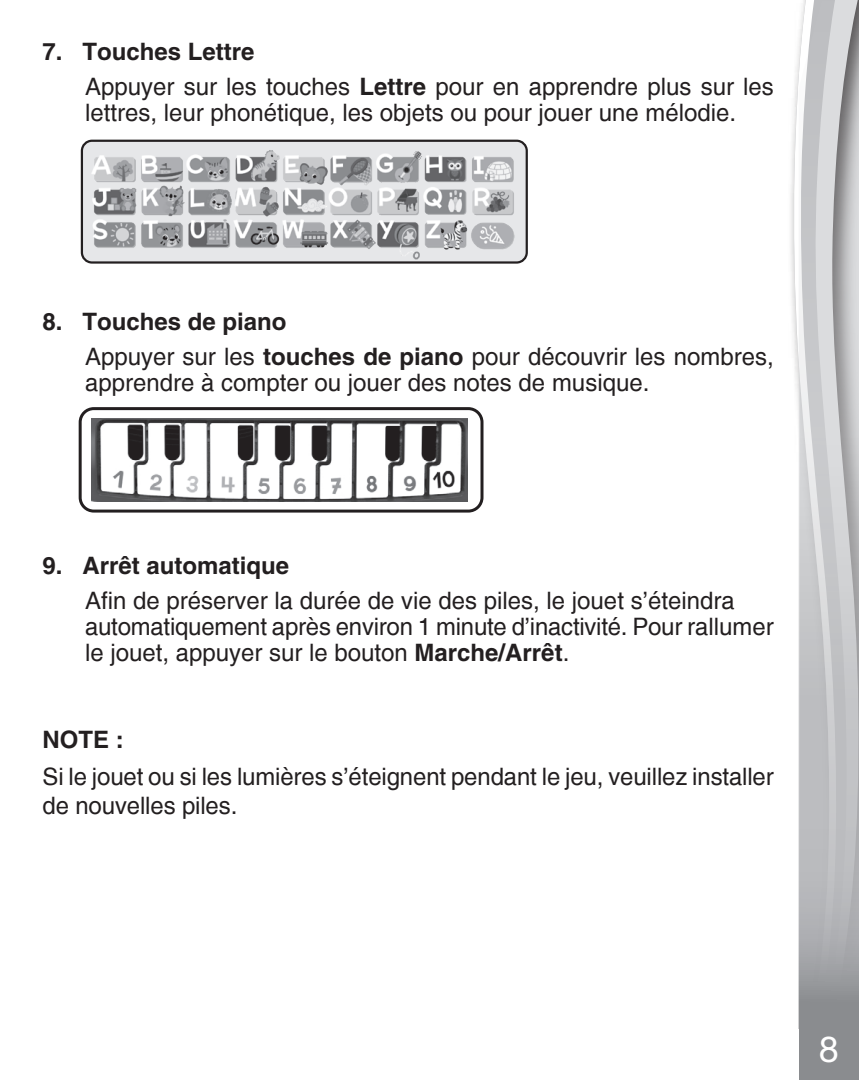
<style>
.page{position:relative;width:859px;height:1080px;background:#fff}
.page>*{position:absolute;margin:0;border:0;box-sizing:border-box;transform-origin:0 0}
.t1{font:27px "Helvetica 55 Roman";color:#fff}
.t2{font:24px/26.4px "Helvetica";color:#231f20}
.t3{font:700 24px "Helvetica";color:#231f20}
.s1{font-weight:700}
.s2{font-size:36px}
</style>
<div class="page">
<svg style="left:793px;top:46px;width:6px;height:983px"></svg>
<svg style="left:799px;top:0;width:60px;height:1080px;background:#bebfc1"></svg>
<div style="left:81px;top:140px;width:447px;height:124px;border:2px solid #231f20;border-radius:10px"></div>
<img style="left:86px;top:142px;width:435px;height:119px">
<div style="left:79px;top:407px;width:404px;height:106px;border:3px solid #231f20;border-radius:14px"></div>
<img style="left:91px;top:418px;width:376px;height:83px">
<p class="t3" style="left:42px;top:37px;width:214px">7. Touches Lettre</p>
<p class="t2" style="left:85px;top:73px;width:690px">Appuyer sur les touches <span class="s1">Lettre</span> pour en apprendre plus sur les lettres, leur phonétique, les objets ou pour jouer une mélodie.</p>
<p class="t3" style="left:42px;top:307px;width:246px">8. Touches de piano</p>
<p class="t2" style="left:85px;top:343px;width:690px">Appuyer sur les <span class="s1">touches de piano</span> pour découvrir les nombres, apprendre à compter ou jouer des notes de musique.</p>
<p class="t3" style="left:42px;top:551px;width:248px">9. Arrêt automatique</p>
<p class="t2" style="left:85px;top:587px;width:651px">Afin de préserver la durée de vie des piles, le jouet s’éteindra</p>
<p class="t2" style="left:85px;top:614px;width:690px">automatiquement après environ 1 minute d’inactivité. Pour rallumer le jouet, appuyer sur le bouton <span class="s1">Marche/Arrêt</span>.</p>
<p class="t3" style="left:42px;top:725px;width:83px">NOTE :</p>
<p class="t2" style="left:42px;top:762px;width:733px;line-height:28.8px">Si le jouet ou si les lumières s’éteignent pendant le jeu, veuillez installer de nouvelles piles.</p>
<p class="t1" style="left:819px;top:1021px;width:26px">8<span class="s2">8</span></p>
</div>
